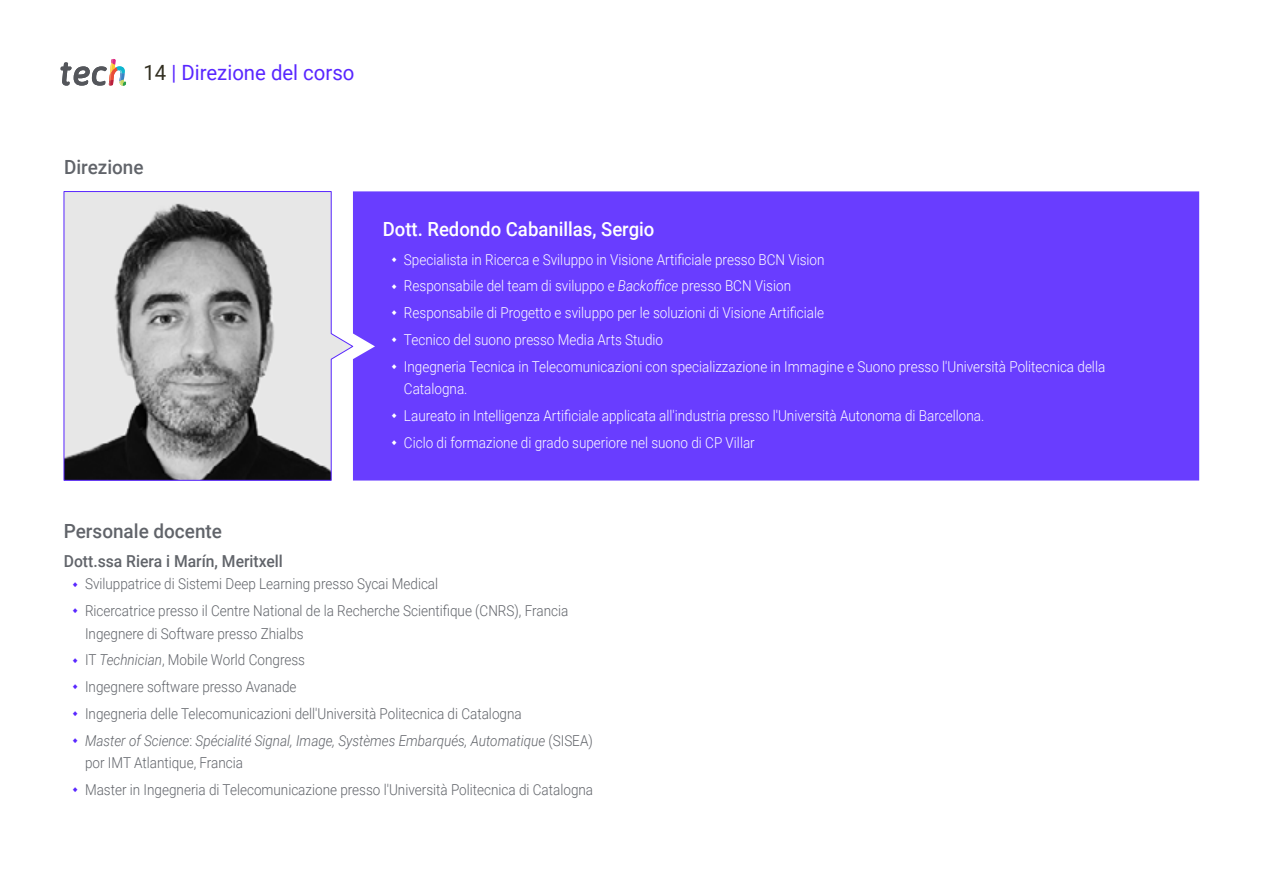
<style>
.page{position:relative;width:1263px;height:893px;background:#fff}
.page>*{position:absolute;margin:0;border:0;box-sizing:border-box;transform-origin:0 0}
.t1{font:21px "Roboto";color:#5927ff}
.t2{font:500 19.5px "Roboto";color:#fff;scale:.95 1}
.t3{font:500 19.5px "Roboto";color:#61646a}
.t4{font:500 16.5px "Roboto";color:#61646a;scale:.95 1}
.t5{font:300 15px/26.7px "Roboto";color:#fff;scale:.9 1}
.t6{font:300 15px/26.7px "Roboto";color:#61646a;scale:.9 1}
.s1{color:#312e20}
.s2{font-style:italic}
</style>
<div class="page">
<div style="left:353px;top:191px;width:846px;height:290px;background:#693dff"></div>
<svg style="left:64px;top:191px;width:289px;height:290px;background:#adadaf"></svg>
<svg style="left:61px;top:59px;width:65px;height:27px"></svg>
<svg style="left:392px;top:257px;width:5px;height:5px"></svg>
<svg style="left:392px;top:284px;width:5px;height:5px"></svg>
<svg style="left:392px;top:310px;width:5px;height:5px"></svg>
<svg style="left:392px;top:337px;width:5px;height:5px"></svg>
<svg style="left:392px;top:364px;width:5px;height:5px"></svg>
<svg style="left:392px;top:413px;width:5px;height:5px"></svg>
<svg style="left:392px;top:440px;width:5px;height:5px"></svg>
<h1 class="t1" style="left:144px;top:57px;width:213px"><span class="s1">14</span> | Direzione del corso</h1>
<h2 class="t3" style="left:64px;top:154px;width:81px">Direzione</h2>
<h2 class="t3" style="left:64px;top:517px;width:160px">Personale docente</h2>
<h2 class="t2" style="left:383px;top:215px;width:287px">Dott. Redondo Cabanillas, Sergio</h2>
<p class="t5" style="left:404px;top:245px;width:781px">Specialista in Ricerca e Sviluppo in Visione Artificiale presso BCN Vision<br>Responsabile del team di sviluppo e <span class="s2">Backoffice</span> presso BCN Vision<br>Responsabile di Progetto e sviluppo per le soluzioni di Visione Artificiale<br>Tecnico del suono presso Media Arts Studio<br>Ingegneria Tecnica in Telecomunicazioni con specializzazione in Immagine e Suono presso l'Università Politecnica della</p>
<p class="t5" style="left:404px;top:375px;width:646px">Catalogna.<br>Laureato in Intelligenza Artificiale applicata all'industria presso l'Università Autonoma di Barcellona.<br>Ciclo di formazione di grado superiore nel suono di CP Villar</p>
<p class="t4" style="left:64px;top:550px;width:232px">Dott.ssa Riera i Marín, Meritxell</p>
<p class="t6" style="left:85px;top:570px;width:538px">Sviluppatrice di Sistemi Deep Learning presso Sycai Medical<br>Ricercatrice presso il Centre National de la Recherche Scientifique (CNRS), Francia</p>
<p class="t6" style="left:85px;top:619px;width:566px">Ingegnere di Software presso Zhialbs<br>IT <span class="s2">Technician</span>, Mobile World Congress<br>Ingegnere software presso Avanade<br>Ingegneria delle Telecomunicazioni dell'Università Politecnica di Catalogna<br><span class="s2">Master of Science</span>: <span class="s2">Spécialité Signal, Image, Systèmes Embarqués, Automatique</span> (SISEA)</p>
<p class="t6" style="left:85px;top:749px;width:566px">por IMT Atlantique, Francia<br>Master in Ingegneria di Telecomunicazione presso l'Università Politecnica di Catalogna</p>
</div>
